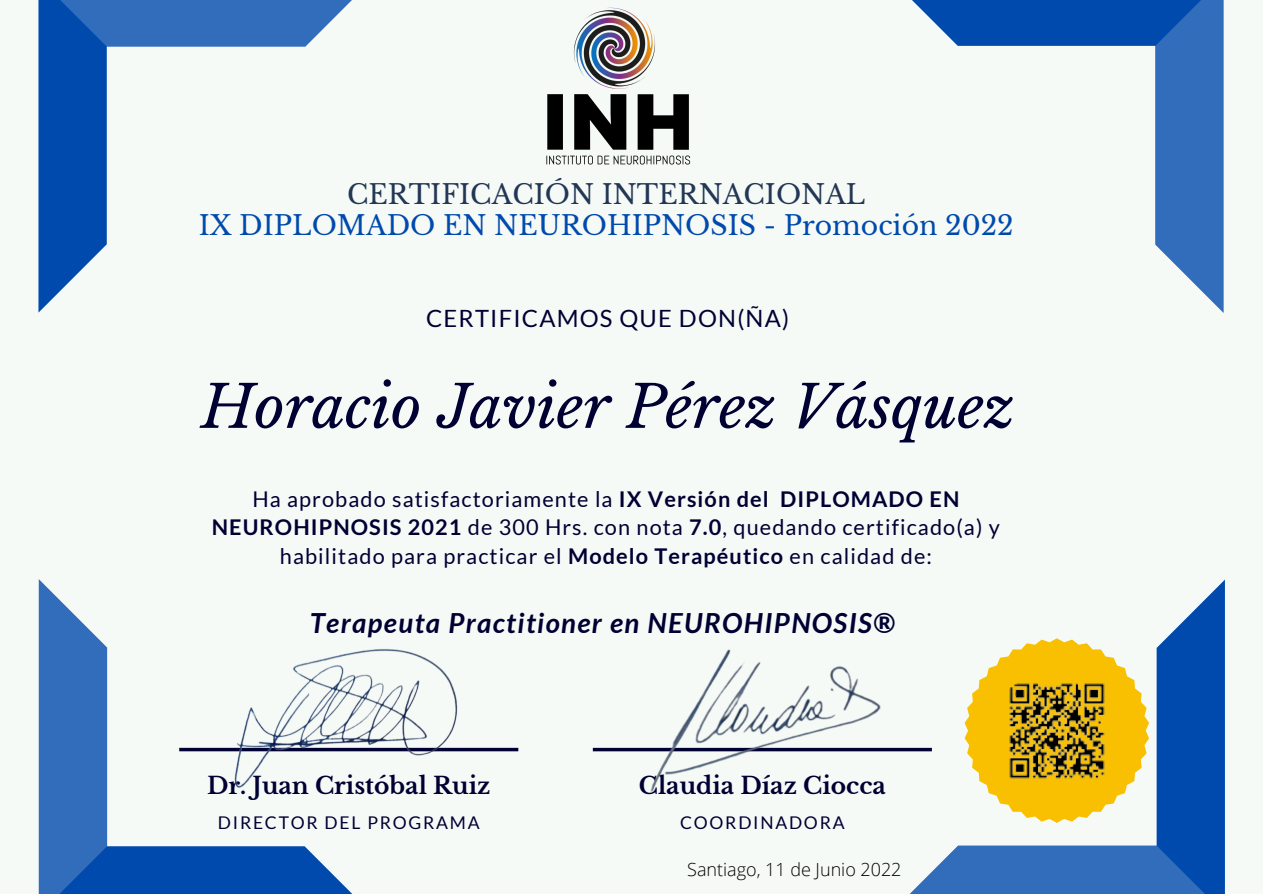
<style>
.page{position:relative;width:1263px;height:894px;background:#fff}
.page>*{position:absolute;margin:0;border:0;box-sizing:border-box;transform-origin:0 0}
.t1{font:italic 58.5px "Libre Baskerville";color:#003}
.t2{font:italic 700 27.75px "Lato";letter-spacing:.05em;color:#003}
.t3{font:26.7px "Libre Baskerville";color:#004aad}
.t4{font:26.7px "Libre Baskerville";color:#223655}
.t5{font:23.85px "Lato";letter-spacing:.05em;color:#003}
.t6{font:700 23.4px "Libre Baskerville";color:#003}
.t7{font:21.75px/28px "Lato";letter-spacing:.05em;color:#003;text-align:center}
.t8{font:300 18px "Open Sans";color:#000}
.t9{font:17.55px "Lato";letter-spacing:.1em;color:#003}
.s1{font-weight:700}
</style>
<div class="page">
<div style="left:0;top:0;width:1263px;height:893px;background:#f6faf7"></div>
<svg style="left:912px;top:0;width:312px;height:313px"></svg>
<svg style="left:1155px;top:0;width:68px;height:313px;background:#447bc1"></svg>
<svg style="left:38px;top:47px;width:69px;height:265px;background:#2061b6"></svg>
<svg style="left:38px;top:0;width:314px;height:47px;background:#3973bd"></svg>
<svg style="left:38px;top:579px;width:314px;height:314px"></svg>
<svg style="left:39px;top:579px;width:68px;height:314px;background:#447ac0"></svg>
<svg style="left:909px;top:579px;width:316px;height:266px"></svg>
<svg style="left:910px;top:845px;width:315px;height:48px;background:#3b74be"></svg>
<svg style="left:965px;top:638px;width:184px;height:184px"></svg>
<svg style="left:593px;top:747px;width:339px;height:4px"></svg>
<img style="left:998px;top:671px;width:118px;height:119px">
<img style="left:546px;top:7px;width:145px;height:158px">
<img style="left:616px;top:649px;width:293px;height:143px">
<img style="left:174px;top:608px;width:345px;height:186px">
<p class="t4" style="left:347px;top:178px;width:520px">CERTIFICACIÓN INTERNACIONAL</p>
<p class="t3" style="left:199px;top:209px;width:816px">IX DIPLOMADO EN NEUROHIPNOSIS - Promoción 2022</p>
<p class="t5" style="left:426px;top:303px;width:365px">CERTIFICAMOS QUE DON(ÑA)</p>
<h1 class="t1" style="left:201px;top:371px;width:815px">Horacio Javier Pérez Vásquez</h1>
<p class="t7" style="left:212px;top:484px;width:790px">Ha aprobado satisfactoriamente la <span class="s1">IX Versión del DIPLOMADO EN<br>NEUROHIPNOSIS 2021</span> de 300 Hrs. con nota <span class="s1">7.0</span>, quedando certificado(a) y habilitado para practicar el <span class="s1">Modelo Terapéutico</span> en calidad de:</p>
<p class="t2" style="left:310px;top:605px;width:587px">Terapeuta Practitioner en NEUROHIPNOSIS®</p>
<p class="t6" style="left:207px;top:771px;width:285px">Dr. Juan Cristóbal Ruiz</p>
<p class="t9" style="left:218px;top:811px;width:263px">DIRECTOR DEL PROGRAMA</p>
<p class="t6" style="left:639px;top:771px;width:249px">Claudia Díaz Ciocca</p>
<p class="t9" style="left:680px;top:811px;width:166px">COORDINADORA</p>
<p class="t8" style="left:687px;top:856px;width:216px">Santiago, 11 de Junio 2022</p>
</div>
